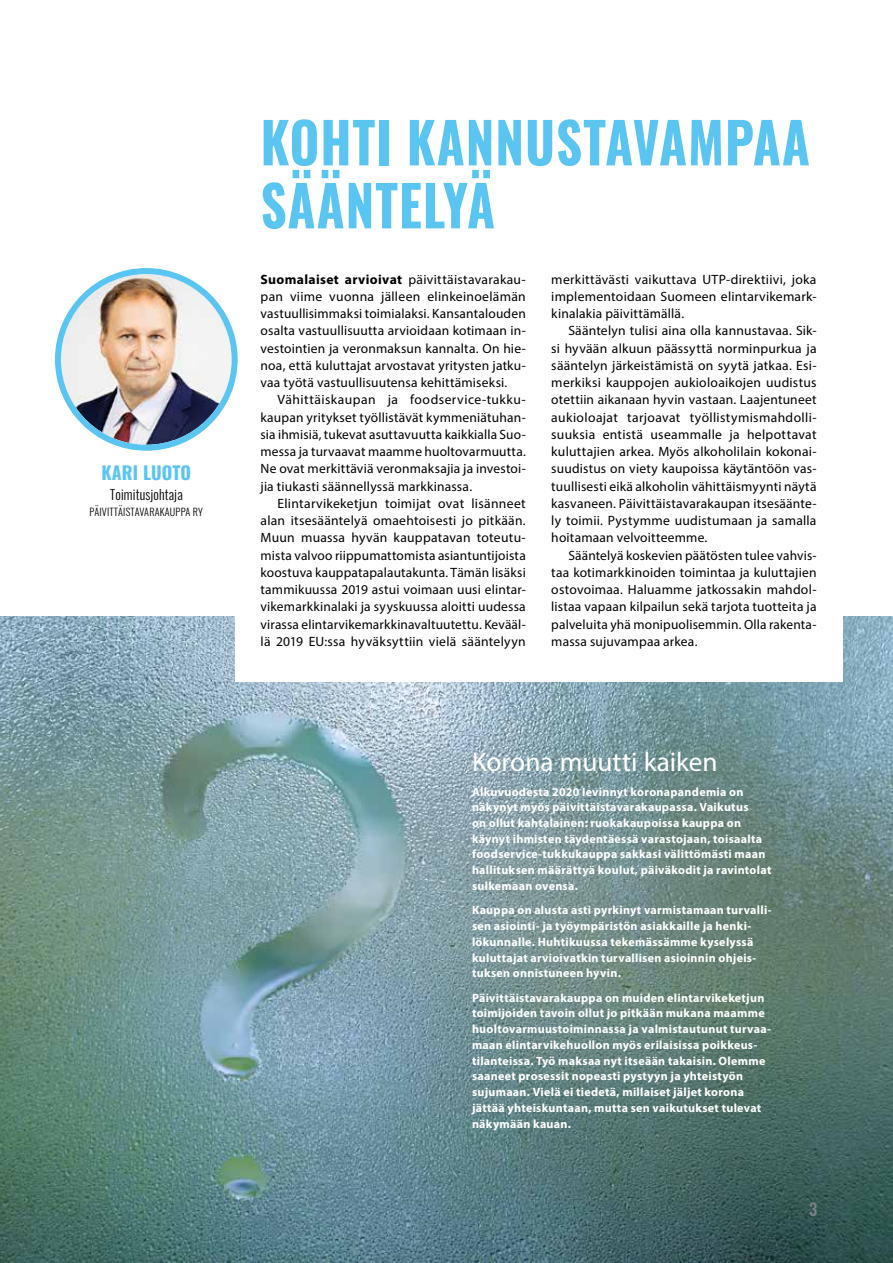
<style>
.page{position:relative;width:893px;height:1263px;background:#fff}
.page>*{position:absolute;margin:0;border:0;box-sizing:border-box;transform-origin:0 0}
.t1{font:700 56.1px/63px "Oswald";letter-spacing:.02em;color:#5bc5f2;scale:.91 1}
.t2{font:27.3px "Myriad Pro";letter-spacing:-.005em;color:#fff}
.t3{font:700 18px "Oswald";letter-spacing:.01em;color:#5bc5f2}
.t4{font:500 16.5px "Oswald";color:#7a818a}
.t5{font:300 13.65px "Oswald";letter-spacing:.01em;color:#000}
.t6{font:13.5px/17.2px "Myriad Pro";letter-spacing:.015em;color:#000;text-align:justify}
.t7{font:700 12px/15.8px "Myriad Pro";letter-spacing:.025em;color:#fff}
.t8{font:300 10.2px "Oswald";letter-spacing:.02em;color:#000}
.s1{font-weight:700}
</style>
<div class="page">
<img style="left:0;top:617px;width:893px;height:646px">
<div style="left:235px;top:245px;width:607px;height:437px;background:#fff"></div>
<img style="left:61px;top:274px;width:171px;height:171px;border-radius:83px">
<div style="left:55px;top:268px;width:183px;height:183px;border:6px solid #5bc5f2;border-radius:50%"></div>
<h3 class="t3" style="left:101px;top:463px;width:91px">KARI LUOTO</h3>
<p class="t5" style="left:110px;top:483px;width:74px">Toimitusjohtaja</p>
<p class="t8" style="left:90px;top:502px;width:115px">PÄIVITTÄISTAVARAKAUPPA RY</p>
<h1 class="t1" style="left:261px;top:115px;width:605px">KOHTI KANNUSTAVAMPAA<br>SÄÄNTELYÄ</h1>
<p class="t6" style="left:261px;top:270px;width:267px"><span class="s1">Suomalaiset arvioivat</span> päivittäistavarakau&shy;pan viime vuonna jälleen elinkeinoelämän vastuullisimmaksi toimialaksi. Kansantalouden osalta vastuullisuutta arvioidaan kotimaan in&shy;vestointien ja veronmaksun kannalta. On hie&shy;noa, että kuluttajat arvostavat yritysten jatku&shy;vaa työtä vastuullisuutensa kehittämiseksi.</p>
<p class="t6" style="left:261px;top:391px;width:267px;text-indent:17px">Vähittäiskaupan ja foodservice-tukku&shy;kaupan yritykset työllistävät kymmeniätuhan&shy;sia ihmisiä, tukevat asuttavuutta kaikkialla Suo&shy;messa ja turvaavat maamme huoltovarmuutta.<br>Ne ovat merkittäviä veronmaksajia ja investoi&shy;jia tiukasti säännellyssä markkinassa.</p>
<p class="t6" style="left:261px;top:494px;width:267px;text-indent:17px">Elintarvikeketjun toimijat ovat lisänneet alan itsesääntelyä omaehtoisesti jo pitkään.<br>Muun muassa hyvän kauppatavan toteutu&shy;mista valvoo riippumattomista asiantuntijoista koostuva kauppatapalautakunta. Tämän lisäksi tammikuussa 2019 astui voimaan uusi elintar&shy;vikemarkkinalaki ja syyskuussa aloitti uudessa virassa elintarvikemarkkinavaltuutettu. Kevääl&shy;lä 2019 EU:ssa hyväksyttiin vielä sääntelyyn</p>
<p class="t6" style="left:551px;top:270px;width:267px">merkittävästi vaikuttava UTP-direktiivi, joka implementoidaan Suomeen elintarvikemark&shy;kinalakia päivittämällä.</p>
<p class="t6" style="left:551px;top:322px;width:267px;text-indent:17px">Sääntelyn tulisi aina olla kannustavaa. Sik&shy;si hyvään alkuun päässyttä norminpurkua ja sääntelyn järkeistämistä on syytä jatkaa. Esi&shy;merkiksi kauppojen aukioloaikojen uudistus otettiin aikanaan hyvin vastaan. Laajentuneet aukioloajat tarjoavat työllistymismahdolli&shy;suuksia entistä useammalle ja helpottavat kuluttajien arkea. Myös alkoholilain kokonai&shy;suudistus on viety kaupoissa käytäntöön vas&shy;tuullisesti eikä alkoholin vähittäismyynti näytä kasvaneen. Päivittäistavarakaupan itsesäänte&shy;ly toimii. Pystymme uudistumaan ja samalla hoitamaan velvoitteemme.</p>
<p class="t6" style="left:551px;top:546px;width:267px;text-indent:17px">Sääntelyä koskevien päätösten tulee vahvis&shy;taa kotimarkkinoiden toimintaa ja kuluttajien ostovoimaa. Haluamme jatkossakin mahdol&shy;listaa vapaan kilpailun sekä tarjota tuotteita ja palveluita yhä monipuolisemmin. Olla rakenta&shy;massa sujuvampaa arkea.</p>
<h2 class="t2" style="left:472px;top:745px;width:247px">Korona muutti kaiken</h2>
<p class="t7" style="left:472px;top:783px;width:301px">Alkuvuodesta 2020 levinnyt koronapandemia on näkynyt myös päivittäistavarakaupassa. Vaikutus<br>on ollut kahtalainen: ruokakaupoissa kauppa on käynyt ihmisten täydentäessä varastojaan, toisaalta foodservice-tukkukauppa sakkasi välittömästi maan hallituksen määrättyä koulut, päiväkodit ja ravintolat sulkemaan ovensa.</p>
<p class="t7" style="left:472px;top:902px;width:301px">Kauppa on alusta asti pyrkinyt varmistamaan turvalli&shy;sen asiointi- ja työympäristön asiakkaille ja henki&shy;lökunnalle. Huhtikuussa tekemässämme kyselyssä kuluttajat arvioivatkin turvallisen asioinnin ohjeis&shy;tuksen onnistuneen hyvin.</p>
<p class="t7" style="left:472px;top:989px;width:301px">Päivittäistavarakauppa on muiden elintarvikeketjun toimijoiden tavoin ollut jo pitkään mukana maamme huoltovarmuustoiminnassa ja valmistautunut turvaa&shy;maan elintarvikehuollon myös erilaisissa poikkeus&shy;tilanteissa. Työ maksaa nyt itseään takaisin. Olemme saaneet prosessit nopeasti pystyyn ja yhteistyön sujumaan. Vielä ei tiedetä, millaiset jäljet korona jättää yhteiskuntaan, mutta sen vaikutukset tulevat näkymään kauan.</p>
<p class="t4" style="left:809px;top:1200px;width:10px">3</p>
</div>
